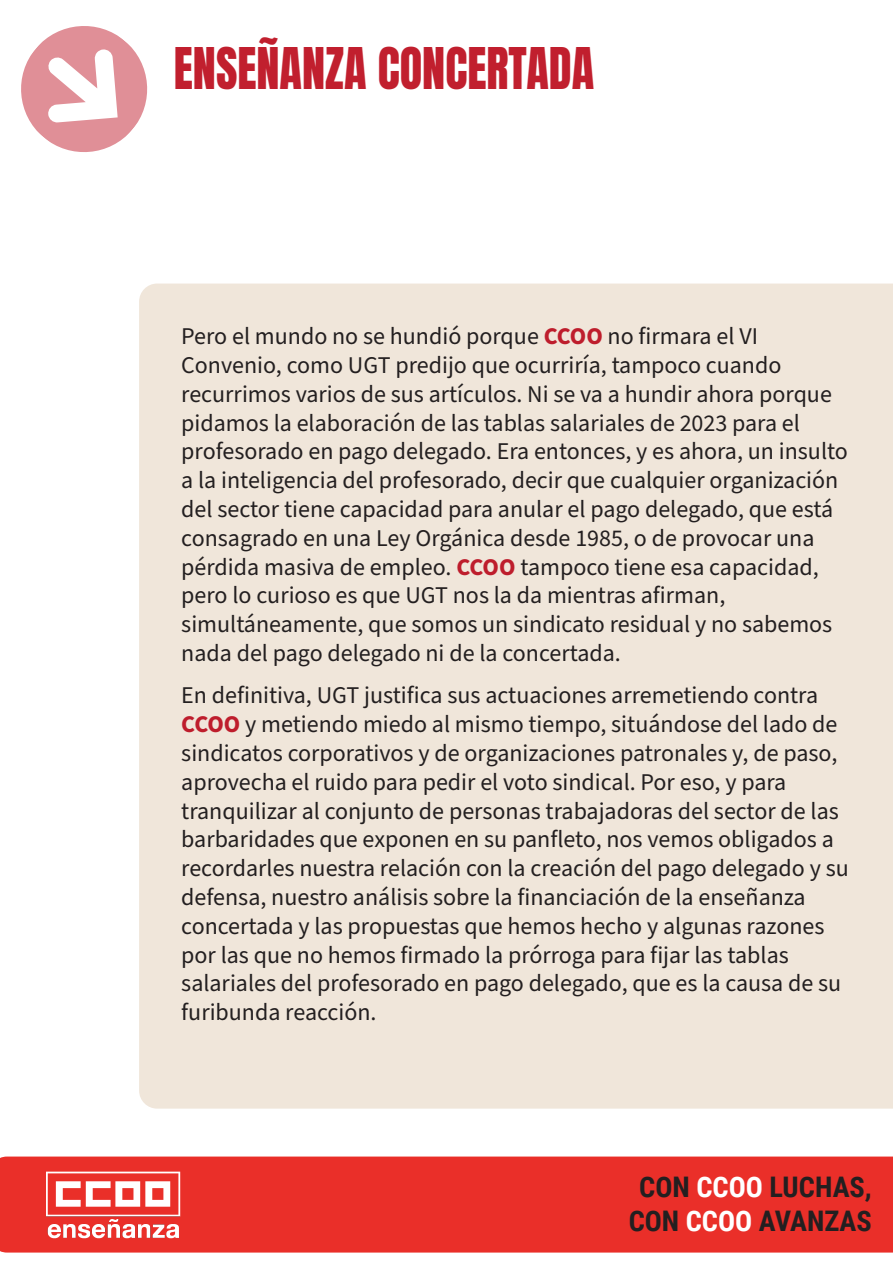
<style>
.page{position:relative;width:893px;height:1263px;background:#fff}
.page>*{position:absolute;margin:0;border:0;box-sizing:border-box;transform-origin:0 0}
.t1{font:48px "Anton";color:#c11f2e}
.t2{font:700 28.35px/34px "Roboto Condensed";color:#231f20;text-align:center}
.t3{font:24px/28.8px "Source Sans Pro";color:#231f20}
.s1{font-weight:700;color:#be1d2c}
.s2{color:#fff}
</style>
<div class="page">
<div style="left:139px;top:284px;width:754px;height:825px;background:#f0e6da"></div>
<svg style="left:21px;top:26px;width:127px;height:126px"></svg>
<div style="left:0;top:1156px;width:893px;height:96px;background:#ea2f29"></div>
<img style="left:43px;top:1167px;width:140px;height:78px">
<h1 class="t1" style="left:174px;top:45px;width:422px">ENSEÑANZA CONCERTADA</h1>
<p class="t3" style="left:181px;top:322px;width:668px">Pero el mundo no se hundió porque <span class="s1">CCOO</span> no firmara el VI Convenio, como UGT predijo que ocurriría, tampoco cuando recurrimos varios de sus artículos. Ni se va a hundir ahora porque pidamos la elaboración de las tablas salariales de 2023 para el profesorado en pago delegado. Era entonces, y es ahora, un insulto a la inteligencia del profesorado, decir que cualquier organización del sector tiene capacidad para anular el pago delegado, que está consagrado en una Ley Orgánica desde 1985, o de provocar una pérdida masiva de empleo. <span class="s1">CCOO</span> tampoco tiene esa capacidad, pero lo curioso es que UGT nos la da mientras afirman, simultáneamente, que somos un sindicato residual y no sabemos nada del pago delegado ni de la concertada.</p>
<p class="t3" style="left:181px;top:682px;width:669px">En definitiva, UGT justifica sus actuaciones arremetiendo contra <span class="s1">CCOO</span> y metiendo miedo al mismo tiempo, situándose del lado de sindicatos corporativos y de organizaciones patronales y, de paso, aprovecha el ruido para pedir el voto sindical. Por eso, y para tranquilizar al conjunto de personas trabajadoras del sector de las barbaridades que exponen en su panfleto, nos vemos obligados a recordarles nuestra relación con la creación del pago delegado y su defensa, nuestro análisis sobre la financiación de la enseñanza concertada y las propuestas que hemos hecho y algunas razones por las que no hemos firmado la prórroga para fijar las tablas salariales del profesorado en pago delegado, que es la causa de su furibunda reacción.</p>
<p class="t2" style="left:629px;top:1169px;width:245px">CON <span class="s2">CCOO</span> LUCHAS,<br>CON <span class="s2">CCOO</span> AVANZAS</p>
</div>
